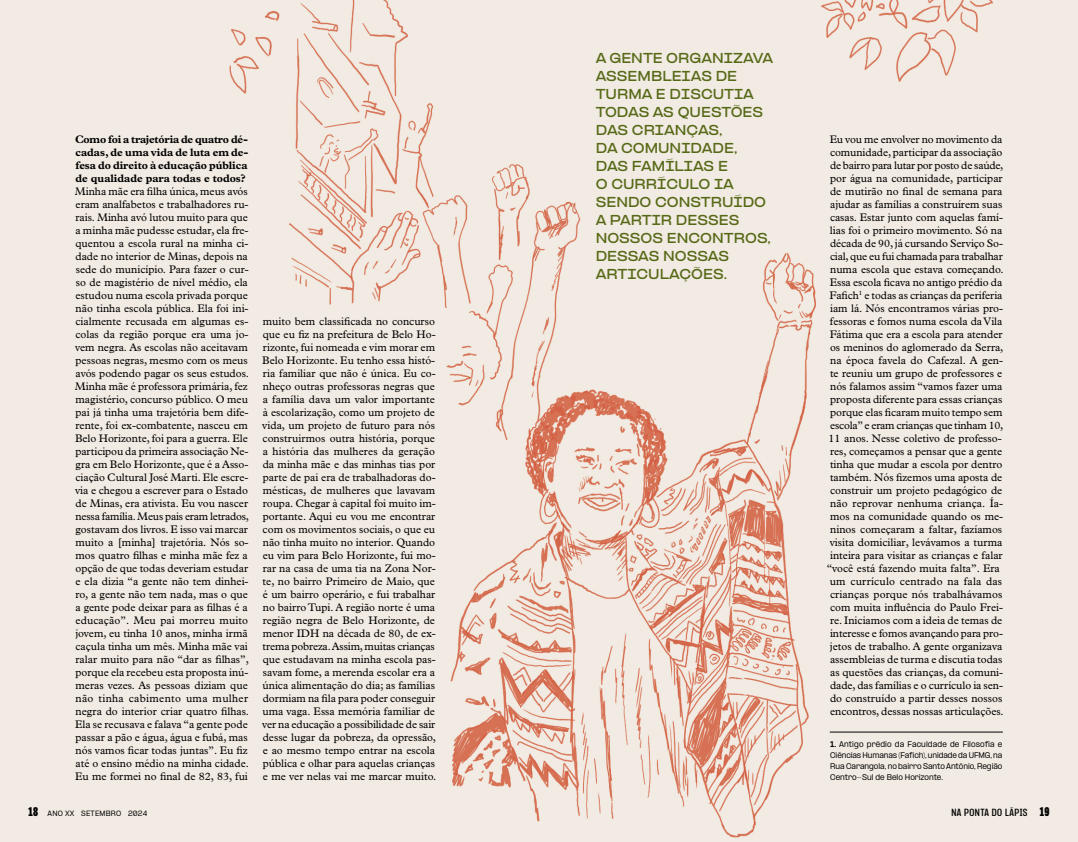
<style>
.page{position:relative;width:1078px;height:842px;background:#fff}
.page>*{position:absolute;margin:0;border:0;box-sizing:border-box;transform-origin:0 0}
.t1{font:700 expanded 12px/18px "PP Formula";color:#566916}
.t2{font:11px/13px "Plantin MT Pro";color:#000}
.t3{font:700 11px/13px "Plantin MT Pro";color:#000;text-align:justify}
.t4{font:600 condensed 9px "PP Formula";letter-spacing:.05em;color:#000}
.t5{font:500 7px/11px "PP Formula";color:#000;text-align:justify}
.t6{font:500 6.5px "PP Formula";letter-spacing:.03em;color:#000}
.s1{font-weight:800}
.s2{font-weight:900;font-stretch:condensed;font-size:11px}
.s3{font-weight:900;font-size:11px}
</style>
<div class="page">
<div style="left:0;top:0;width:1077px;height:842px;background:#f2ebe3"></div>
<hr style="left:829px;top:732px;width:173px;height:1px;background:#000">
<p class="t3" style="left:75px;top:133px;width:175px">Como foi a trajetória de quatro dé&shy;cadas, de uma vida de luta em de&shy;fesa do direito à educação pública de qualidade para todas e todos?</p>
<p class="t2" style="left:75px;top:185px;width:176px">Minha mãe era filha única, meus avós eram analfabetos e trabalhadores ru&shy;rais. Minha avó lutou muito para que a minha mãe pudesse estudar, ela fre&shy;quentou a escola rural na minha ci&shy;dade no interior de Minas, depois na sede do município. Para fazer o cur&shy;so de magistério de nível médio, ela estudou numa escola privada porque não tinha escola pública. Ela foi ini&shy;cialmente recusada em algumas es&shy;colas da região porque era uma jo&shy;vem negra. As escolas não aceitavam pessoas negras, mesmo com os meus avós podendo pagar os seus estudos.<br>Minha mãe é professora primária, fez magistério, concurso público. O meu pai já tinha uma trajetória bem dife&shy;rente, foi ex-combatente, nasceu em Belo Horizonte, foi para a guerra. Ele participou da primeira associação Ne&shy;gra em Belo Horizonte, que é a Asso&shy;ciação Cultural José Marti. Ele escre&shy;via e chegou a escrever para o Estado de Minas, era ativista. Eu vou nascer nessa família. Meus pais eram letrados, gostavam dos livros. E isso vai marcar muito a [minha] trajetória. Nós so&shy;mos quatro filhas e minha mãe fez a opção de que todas deveriam estudar e ela dizia “a gente não tem dinhei&shy;ro, a gente não tem nada, mas o que a gente pode deixar para as filhas é a educação”. Meu pai morreu muito jovem, eu tinha 10 anos, minha irmã caçula tinha um mês. Minha mãe vai ralar muito para não “dar as filhas”, porque ela recebeu esta proposta inú&shy;meras vezes. As pessoas diziam que não tinha cabimento uma mulher negra do interior criar quatro filhas.<br>Ela se recusava e falava “a gente pode passar a pão e água, água e fubá, mas nós vamos ficar todas juntas”. Eu fiz até o ensino médio na minha cidade.<br>Eu me formei no final de 82, 83, fui</p>
<p class="t2" style="left:262px;top:315px;width:175px">muito bem classificada no concurso que eu fiz na prefeitura de Belo Ho&shy;rizonte, fui nomeada e vim morar em Belo Horizonte. Eu tenho essa histó&shy;ria familiar que não é única. Eu co&shy;nheço outras professoras negras que a família dava um valor importante à escolarização, como um projeto de vida, um projeto de futuro para nós construirmos outra história, porque a história das mulheres da geração da minha mãe e das minhas tias por parte de pai era de trabalhadoras do&shy;mésticas, de mulheres que lavavam roupa. Chegar à capital foi muito im&shy;portante. Aqui eu vou me encontrar com os movimentos sociais, o que eu não tinha muito no interior. Quando eu vim para Belo Horizonte, fui mo&shy;rar na casa de uma tia na Zona Nor&shy;te, no bairro Primeiro de Maio, que é um bairro operário, e fui trabalhar no bairro Tupi. A região norte é uma região negra de Belo Horizonte, de menor IDH na década de 80, de ex&shy;trema pobreza. Assim, muitas crianças que estudavam na minha escola pas&shy;savam fome, a merenda escolar era a única alimentação do dia; as famílias dormiam na fila para poder conseguir uma vaga. Essa memória familiar de ver na educação a possibilidade de sair desse lugar da pobreza, da opressão, e ao mesmo tempo entrar na escola pública e olhar para aquelas crianças e me ver nelas vai me marcar muito.</p>
<p class="t1" style="left:595px;top:49px;width:179px">A GENTE ORGANIZAVA<br>ASSEMBLEIAS DE<br>TURMA E DISCUTIA<br>TODAS AS QUESTÕES<br>DAS CRIANÇAS,<br>DA COMUNIDADE,<br>DAS FAMÍLIAS E<br>O CURRÍCULO IA<br>SENDO CONSTRUÍDO<br>A PARTIR DESSES<br>NOSSOS ENCONTROS,<br>DESSAS NOSSAS<br>ARTICULAÇÕES.</p>
<p class="t2" style="left:826px;top:133px;width:178px;text-align:center">Eu vou me envolver no movimento da comunidade, participar da associação de bairro para lutar por posto de saúde, por água na comunidade, participar de mutirão no final de semana para ajudar as famílias a construírem suas casas. Estar junto com aquelas famí&shy;lias foi o primeiro movimento. Só na década de 90, já cursando Serviço So&shy;cial, que eu fui chamada para trabalhar numa escola que estava começando.<br>Essa escola ficava no antigo prédio da Fafich<sup>1</sup> e todas as crianças da periferia iam lá. Nós encontramos várias pro&shy;fessoras e fomos numa escola da Vila Fátima que era a escola para atender os meninos do aglomerado da Serra, na época favela do Cafezal. A gen&shy;te reuniu um grupo de professores e nós falamos assim “vamos fazer uma proposta diferente para essas crianças porque elas ficaram muito tempo sem escola” e eram crianças que tinham 10, 11 anos. Nesse coletivo de professo&shy;res, começamos a pensar que a gente tinha que mudar a escola por dentro também. Nós fizemos uma aposta de construir um projeto pedagógico de não reprovar nenhuma criança. Ía&shy;mos na comunidade quando os me&shy;ninos começaram a faltar, fazíamos visita domiciliar, levávamos a turma inteira para visitar as crianças e falar “você está fazendo muita falta”. Era um currículo centrado na fala das crianças porque nós trabalhávamos com muita influência do Paulo Frei&shy;re. Iniciamos com a ideia de temas de interesse e fomos avançando para pro&shy;jetos de trabalho. A gente organizava assembleias de turma e discutia todas as questões das crianças, da comuni&shy;dade, das famílias e o currículo ia sen&shy;do construído a partir desses nossos encontros, dessas nossas articulações.</p>
<p class="t5" style="left:829px;top:738px;width:174px"><span class="s1">1.</span> Antigo prédio da Faculdade de Filosofia e Ciências Humanas (Fafich), unidade da UFMG, na Rua Carangola, no bairro Santo Antônio, Região Centro-Sul de Belo Horizonte.</p>
<p class="t6" style="left:28px;top:809px;width:120px"><span class="s2">18</span> ANO XX SETEMBRO 2024</p>
<p class="t4" style="left:951px;top:806px;width:100px">NA PONTA DO LÁPIS <span class="s3">19</span></p>
</div>
